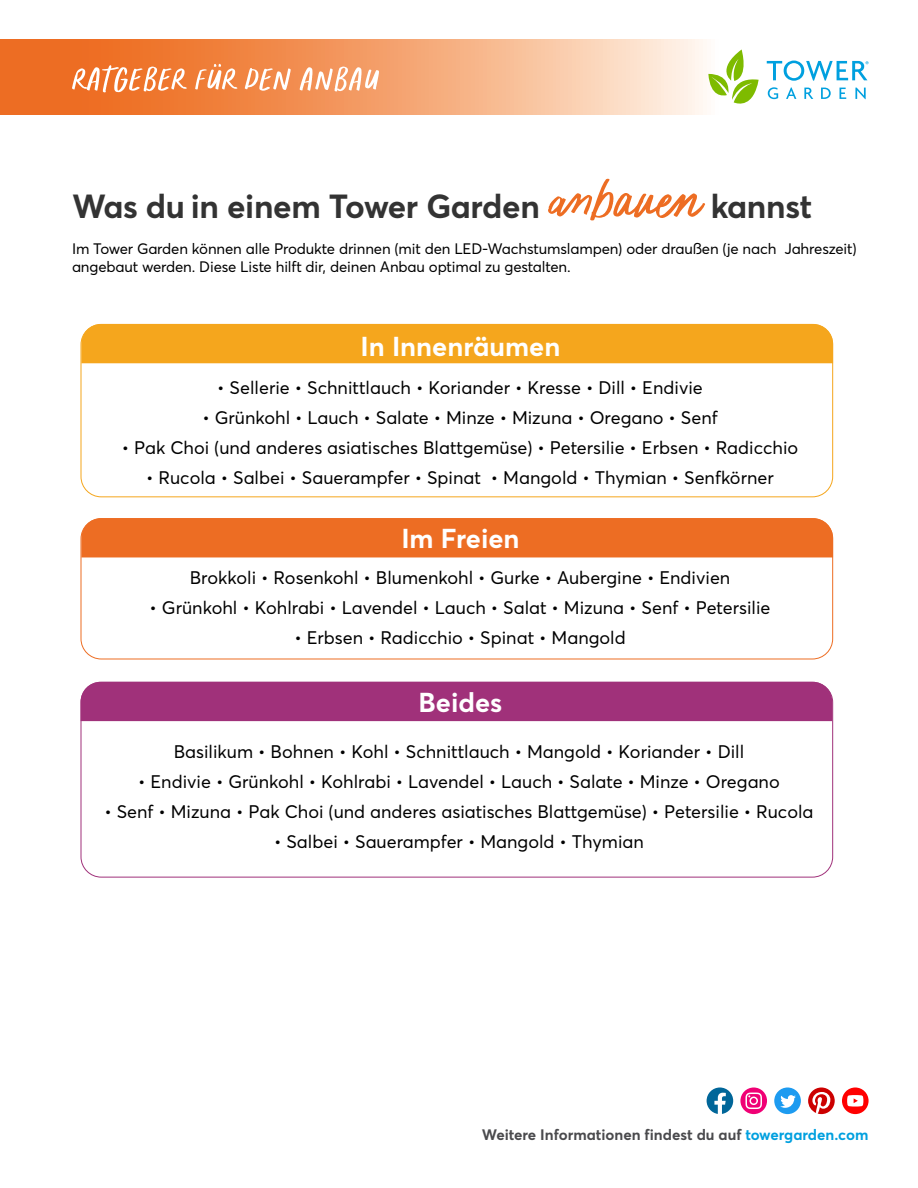
<style>
.page{position:relative;width:918px;height:1188px;background:#fff}
.page>*{position:absolute;margin:0;border:0;box-sizing:border-box;transform-origin:0 0}
.t1{font:81px "Oranges And Lemons Script";color:#ed6d23}
.t2{font:49.95px "Oranges And Lemons Caps";color:#fff}
.t3{font:700 33px "Averta";letter-spacing:-.01em;color:#333}
.t4{font:700 27px "Averta";color:#fff}
.t5{font:18px "Averta";color:#000}
.t6{font:15px/18px "Averta";letter-spacing:-.01em;color:#000}
.t7{font:700 15px "Averta";color:#4a4a4d}
.s1{color:#00a0df}
</style>
<div class="page">
<div style="left:81px;top:324px;width:752px;height:39px;background:#f5a61d"></div>
<div style="left:81px;top:682px;width:751px;height:39px;background:#a0317a"></div>
<div style="left:81px;top:518px;width:752px;height:39px;background:#ed6d23"></div>
<svg style="left:0;top:39px;width:866px;height:76px;background:#f5ab7d"></svg>
<svg style="left:768px;top:87px;width:10px;height:12px"></svg>
<svg style="left:786px;top:87px;width:10px;height:12px"></svg>
<svg style="left:804px;top:88px;width:9px;height:11px"></svg>
<svg style="left:821px;top:88px;width:10px;height:11px"></svg>
<svg style="left:840px;top:88px;width:6px;height:11px"></svg>
<svg style="left:855px;top:88px;width:11px;height:11px"></svg>
<svg style="left:767px;top:61px;width:102px;height:20px"></svg>
<svg style="left:708px;top:50px;width:51px;height:54px"></svg>
<svg style="left:707px;top:1088px;width:26px;height:26px"></svg>
<div style="left:740px;top:1088px;width:27px;height:26px;background:#f00075;border-radius:50%"></div>
<svg style="left:745px;top:1093px;width:17px;height:16px"></svg>
<svg style="left:808px;top:1088px;width:27px;height:26px"></svg>
<div style="left:774px;top:1087px;width:27px;height:27px;background:#1d9bf0;border-radius:50%"></div>
<svg style="left:780px;top:1095px;width:16px;height:13px"></svg>
<div style="left:842px;top:1088px;width:27px;height:26px;background:#f00;border-radius:50%"></div>
<svg style="left:847px;top:1095px;width:16px;height:12px"></svg>
<h2 class="t2" style="left:72px;top:59px;width:309px">RATGEBER FÜR DEN ANBAU</h2>
<h1 class="t1" style="left:548px;top:161px;width:161px">anbauen</h1>
<h3 class="t3" style="left:711px;top:185px;width:103px">kannst</h3>
<p class="t6" style="left:72px;top:239px;width:786px">Im Tower Garden können alle Produkte drinnen (mit den LED-Wachstumslampen) oder draußen (je nach Jahreszeit) angebaut werden. Diese Liste hilft dir, deinen Anbau optimal zu gestalten.</p>
<h3 class="t3" style="left:72px;top:185px;width:469px">Was du in einem Tower Garden</h3>
<h3 class="t4" style="left:361px;top:329px;width:201px">In Innenräumen</h3>
<p class="t5" style="left:217px;top:376px;width:487px">• Sellerie • Schnittlauch • Koriander • Kresse • Dill • Endivie</p>
<p class="t5" style="left:202px;top:406px;width:517px">• Grünkohl • Lauch • Salate • Minze • Mizuna • Oregano • Senf</p>
<p class="t5" style="left:122px;top:436px;width:678px">• Pak Choi (und anderes asiatisches Blattgemüse) • Petersilie • Erbsen • Radicchio</p>
<p class="t5" style="left:146px;top:466px;width:629px">• Rucola • Salbei • Sauerampfer • Spinat • Mangold • Thymian • Senfkörner</p>
<h3 class="t4" style="left:401px;top:522px;width:120px">Im Freien</h3>
<p class="t5" style="left:190px;top:567px;width:542px">Brokkoli • Rosenkohl • Blumenkohl • Gurke • Aubergine • Endivien</p>
<p class="t5" style="left:150px;top:597px;width:622px">• Grünkohl • Kohlrabi • Lavendel • Lauch • Salat • Mizuna • Senf • Petersilie</p>
<p class="t5" style="left:294px;top:627px;width:333px">• Erbsen • Radicchio • Spinat • Mangold</p>
<h3 class="t4" style="left:419px;top:685px;width:85px">Beides</h3>
<p class="t5" style="left:174px;top:740px;width:572px">Basilikum • Bohnen • Kohl • Schnittlauch • Mangold • Koriander • Dill</p>
<p class="t5" style="left:138px;top:770px;width:643px">• Endivie • Grünkohl • Kohlrabi • Lavendel • Lauch • Salate • Minze • Oregano</p>
<p class="t5" style="left:104px;top:800px;width:711px">• Senf • Mizuna • Pak Choi (und anderes asiatisches Blattgemüse) • Petersilie • Rucola</p>
<p class="t5" style="left:274px;top:830px;width:371px">• Salbei • Sauerampfer • Mangold • Thymian</p>
<p class="t7" style="left:482px;top:1125px;width:388px">Weitere Informationen findest du auf <span class="s1">towergarden.com</span></p>
</div>
